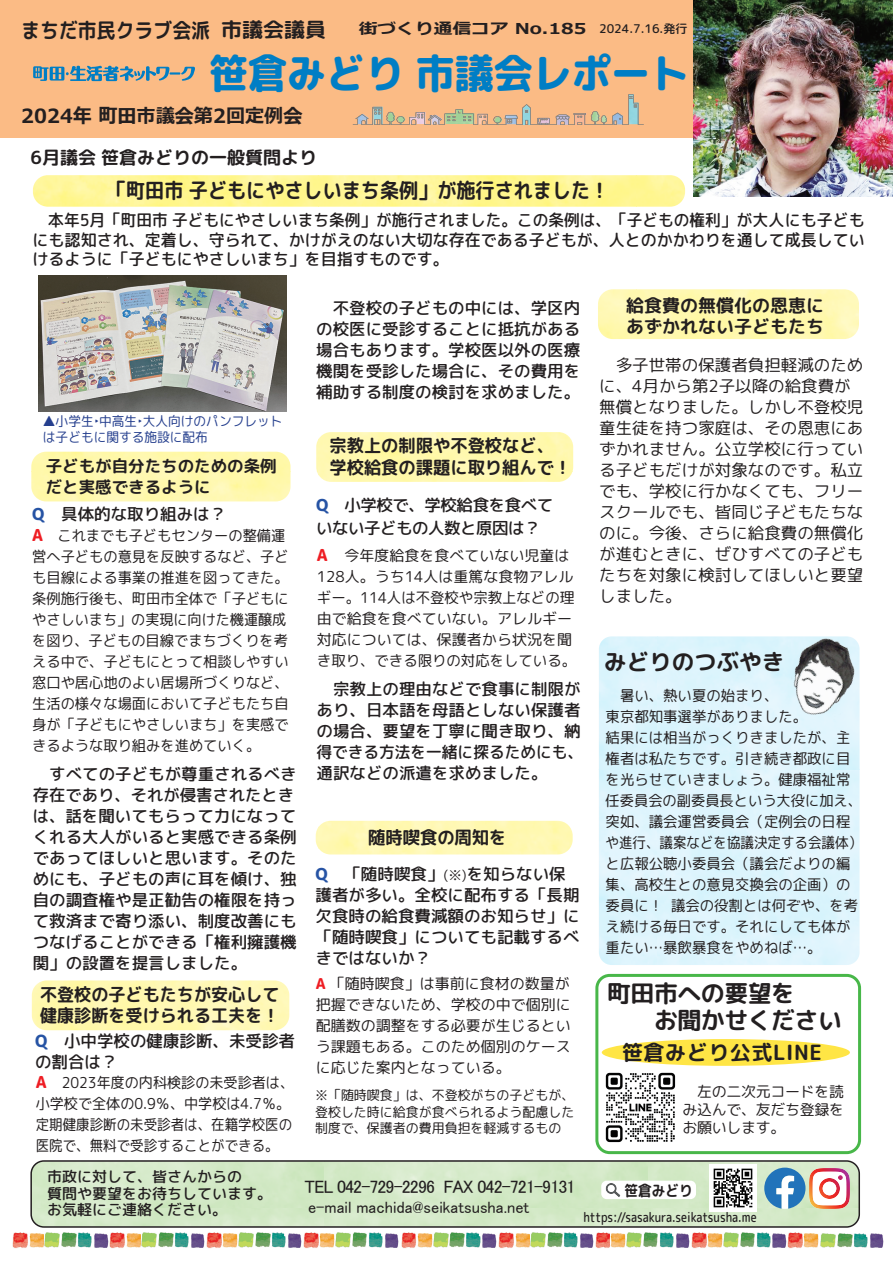
<style>
.page{position:relative;width:893px;height:1263px;background:#fff}
.page>*{position:absolute;margin:0;border:0;box-sizing:border-box;transform-origin:0 0}
.t1{font:40.8px "rounded mplus 1 c heavy";color:#007ec5;scale:.96 1}
.t2{font:24px/27px "rounded mplus 1 c bold";letter-spacing:-.025em;color:#231f20}
.t3{font:22.5px "rounded mplus 1 c bold";color:#231f20}
.t4{font:21px "rounded mplus 1 c bold";color:#231f20;scale:.91 1}
.t5{font:21px "rounded mplus 1 c bold";letter-spacing:.025em;color:#231f20}
.t6{font:21px "rounded mplus 1 c bold";color:#231f20;scale:.9 1}
.t7{font:20.4px "rounded mplus 1 c bold";color:#231f20}
.t8{font:700 19.5px "Meiryo";color:#231f20}
.t9{font:18px/21px "rounded mplus 1 c bold";color:#231f20}
.t10{font:18px/21.6px "rounded mplus 1 c bold";color:#231f20;scale:.96 1}
.t11{font:18px "MS P Gothic";letter-spacing:-.05em;color:#231f20}
.t12{font:18px/21.6px "rounded mplus 1 c bold";color:#231f20;scale:.95 1}
.t13{font:16.8px/21.5px "rounded mplus 1 c medium";color:#231f20}
.t14{font:16.5px/21px "rounded mplus 1 c medium";color:#231f20}
.t15{font:16.5px/21px "rounded mplus 1 c regular";color:#231f20}
.t16{font:16.5px/19.5px "rounded mplus 1 c medium";color:#231f20;text-align:justify;scale:.95 1}
.t17{font:16.5px/22.5px "rounded mplus 1 c medium";letter-spacing:-.03em;color:#231f20}
.t18{font:16.5px "MS P Gothic";color:#231f20}
.t19{font:16.5px/21px "rounded mplus 1 c bold";color:#231f20}
.t20{font:15px/21px "rounded mplus 1 c regular";color:#231f20;text-align:justify}
.t21{font:15px/21px "rounded mplus 1 c regular";color:#231f20;scale:.96 1}
.t22{font:15px/21px "rounded mplus 1 c regular";color:#231f20;scale:.95 1}
.t23{font:15px/21px "rounded mplus 1 c regular";color:#231f20;scale:.94 1}
.t24{font:15px/16.5px "rounded mplus 1 c medium";color:#231f20}
.t25{font:700 15px "Meiryo";color:#231f20;scale:1.25 1}
.t26{font:15px "rounded mplus 1 c bold";color:#231f20;scale:.91 1}
.t27{font:13.5px/16.5px "rounded mplus 1 c regular";color:#231f20;text-align:justify;scale:.96 1}
.t28{font:13.5px/16.5px "rounded mplus 1 c regular";color:#253f8e;scale:.94 1}
.t29{font:13.5px "rounded mplus 1 c medium";color:#231f20;scale:.83 1}
.t30{font:12px "rounded mplus 1 c medium";color:#231f20}
.s1{font-family:"rounded mplus 1 c heavy";color:#2653a4}
.s2{font-family:"rounded mplus 1 c heavy";font-size:16.5px;color:#ee1d23}
.s3{font-family:"rounded mplus 1 c regular";font-size:13.5px}
.s4{font-family:"rounded mplus 1 c heavy";color:#ee1d23}
</style>
<div class="page">
<img style="left:13px;top:1232px;width:47px;height:16px">
<img style="left:62px;top:1233px;width:14px;height:14px">
<img style="left:78px;top:1233px;width:14px;height:14px">
<img style="left:94px;top:1233px;width:14px;height:14px">
<img style="left:110px;top:1232px;width:47px;height:16px">
<img style="left:159px;top:1233px;width:14px;height:14px">
<img style="left:175px;top:1233px;width:14px;height:14px">
<img style="left:191px;top:1233px;width:14px;height:14px">
<img style="left:207px;top:1232px;width:47px;height:16px">
<img style="left:256px;top:1233px;width:14px;height:14px">
<img style="left:272px;top:1233px;width:30px;height:14px">
<img style="left:304px;top:1232px;width:78px;height:16px">
<img style="left:385px;top:1233px;width:14px;height:14px">
<img style="left:401px;top:1232px;width:47px;height:16px">
<img style="left:450px;top:1233px;width:14px;height:14px">
<img style="left:466px;top:1233px;width:14px;height:14px">
<img style="left:482px;top:1233px;width:14px;height:14px">
<img style="left:499px;top:1232px;width:47px;height:16px">
<img style="left:548px;top:1233px;width:14px;height:14px">
<img style="left:564px;top:1233px;width:14px;height:14px">
<img style="left:580px;top:1233px;width:14px;height:14px">
<img style="left:596px;top:1232px;width:14px;height:16px">
<img style="left:610px;top:1233px;width:31px;height:15px">
<img style="left:643px;top:1233px;width:30px;height:14px">
<img style="left:676px;top:1233px;width:13px;height:14px">
<img style="left:692px;top:1233px;width:46px;height:15px">
<img style="left:740px;top:1233px;width:14px;height:14px">
<img style="left:757px;top:1233px;width:13px;height:14px">
<img style="left:772px;top:1233px;width:14px;height:14px">
<img style="left:788px;top:1232px;width:31px;height:16px">
<img style="left:821px;top:1233px;width:63px;height:15px">
<div style="left:31px;top:1161px;width:828px;height:65px;background:#d4e9c7;border-radius:13px"></div>
<div style="left:30px;top:1160px;width:830px;height:68px;border:2px solid #231f20;border-radius:13px"></div>
<div style="left:601px;top:1181px;width:95px;height:18px;background:#fff;border-radius:5px"></div>
<img style="left:709px;top:1164px;width:48px;height:48px">
<svg style="left:764px;top:1167px;width:41px;height:42px"></svg>
<img style="left:606px;top:1183px;width:14px;height:14px">
<img style="left:809px;top:1168px;width:40px;height:40px">
<div style="left:0;top:0;width:741px;height:138px;background:#fbbb85"></div>
<svg style="left:33px;top:175px;width:652px;height:32px;fill:#fff692"></svg>
<div style="left:32px;top:980px;width:257px;height:50px;background:linear-gradient(to right,#fff8ab,#fff9ba);border-radius:15px"></div>
<div style="left:316px;top:432px;width:257px;height:50px;background:#fff8ae;border-radius:15px"></div>
<svg style="left:598px;top:289px;width:261px;height:50px;fill:#fff8af"></svg>
<div style="left:31px;top:452px;width:260px;height:49px;background:#fff8ac;border-radius:15px"></div>
<div style="left:602px;top:1039px;width:248px;height:27px;background:#ffe545;border-radius:50%"></div>
<div style="left:599px;top:636px;width:260px;height:329px;background:#ddf4fd;border-radius:13px"></div>
<div style="left:316px;top:821px;width:257px;height:33px;background:#fff8b2;border-radius:15px"></div>
<img style="left:38px;top:276px;width:248px;height:136px">
<svg style="left:33px;top:66px;width:162px;height:15px"></svg>
<svg style="left:353px;top:94px;width:291px;height:31px"></svg>
<img style="left:760px;top:636px;width:100px;height:109px">
<div style="left:595px;top:974px;width:266px;height:180px;border:3px solid #48b749;border-radius:13px"></div>
<img style="left:605px;top:1072px;width:71px;height:71px">
<img style="left:694px;top:0;width:199px;height:197px">
<p class="t7" style="left:221px;top:15px;width:106px">市議会議員</p>
<p class="t30" style="left:599px;top:20px;width:90px">2024.7.16.発行</p>
<p class="t6" style="left:21px;top:16px;width:211px">まちだ市民クラブ会派</p>
<p class="t25" style="left:359px;top:18px;width:184px">街づくり通信コア No.185</p>
<h1 class="t1" style="left:209px;top:44px;width:502px">笹倉みどり 市議会レポート</h1>
<p class="t8" style="left:21px;top:102px;width:283px">2024年 町田市議会第2回定例会</p>
<p class="t9" style="left:31px;top:147px;width:288px">6月議会 笹倉みどりの一般質問より</p>
<p class="t4" style="left:107px;top:175px;width:553px">「町田市 子どもにやさしいまち条例」が施行されました！</p>
<p class="t16" style="left:33px;top:210px;width:878px">　本年5月「町田市 子どもにやさしいまち条例」が施行されました。この条例は、「子どもの権利」が大人にも子どもにも認知され、定着し、守られて、かけがえのない大切な存在である子どもが、人とのかかわりを通して成長していけるように「子どもにやさしいまち」を目指すものです。</p>
<p class="t28" style="left:43px;top:412px;width:256px">▲小学生‣中高生‣大人向けのパンフレットは子どもに関する施設に配布</p>
<p class="t19" style="left:46px;top:456px;width:233px">子どもが自分たちのための条例だと実感できるように</p>
<p class="t14" style="left:32px;top:504px;width:195px"><span class="s1">Q</span> 具体的な取り組みは？</p>
<p class="t22" style="left:32px;top:525px;width:272px"><span class="s2">A</span>　これまでも子どもセンターの整備運営へ子どもの意見を反映するなど、子ども目線による事業の推進を図ってきた。条例施行後も、町田市全体で「子どもにやさしいまち」の実現に向けた機運醸成を図り、子どもの目線でまちづくりを考える中で、子どもにとって相談しやすい窓口や居心地のよい居場所づくりなど、生活の様々な場面において子どもたち自身が「子どもにやさしいまち」を実感できるような取り組みを進めていく。</p>
<p class="t14" style="left:33px;top:763px;width:266px">　すべての子どもが尊重されるべき存在であり、それが侵害されたときは、話を聞いてもらって力になってくれる大人がいると実感できる条例であってほしいと思います。そのためにも、子どもの声に耳を傾け、独自の調査権や是正勧告の権限を持って救済まで寄り添い、制度改善にもつなげることができる「権利擁護機関」の設置を提言しました。</p>
<p class="t12" style="left:40px;top:983px;width:254px">不登校の子どもたちが安心して健康診断を受けられる工夫を！</p>
<p class="t13" style="left:35px;top:1030px;width:261px"><span class="s1">Q</span>　小中学校の健康診断、未受診者の割合は？</p>
<p class="t23" style="left:36px;top:1072px;width:276px"><span class="s2">A</span> 2023年度の内科検診の未受診者は、小学校で全体の0.9％、中学校は4.7％。定期健康診断の未受診者は、在籍学校医の医院で、無料で受診することができる。</p>
<p class="t14" style="left:316px;top:297px;width:265px;text-align:justify">　不登校の子どもの中には、学区内の校医に受診することに抵抗がある場合もあります。学校医以外の医療機関を受診した場合に、その費用を補助する制度の検討を求めました。</p>
<p class="t10" style="left:329px;top:435px;width:254px">宗教上の制限や不登校など、学校給食の課題に取り組んで！</p>
<p class="t17" style="left:316px;top:494px;width:242px"><span class="s1">Q</span>　小学校で、学校給食を食べていない子どもの人数と原因は？　</p>
<p class="t20" style="left:317px;top:545px;width:261px;text-align:left"><span class="s2">A</span> 今年度給食を食べていない児童は<br>128人。うち14人は重篤な食物アレルギー。114人は不登校や宗教上などの理由で給食を食べていない。アレルギー対応については、保護者から状況を聞き取り、できる限りの対応をしている。</p>
<p class="t14" style="left:317px;top:679px;width:269px">　宗教上の理由などで食事に制限があり、日本語を母語としない保護者の場合、要望を丁寧に聞き取り、納得できる方法を一緒に探るためにも、通訳などの派遣を求めました。</p>
<p class="t10" style="left:368px;top:826px;width:145px">随時喫食の周知を</p>
<p class="t14" style="left:316px;top:863px;width:265px"><span class="s1">Q</span> 「随時喫食」<span class="s3">(※)</span>を知らない保護者が多い。全校に配布する「長期欠食時の給食費減額のお知らせ」に「随時喫食」についても記載するべきではないか？</p>
<p class="t20" style="left:316px;top:973px;width:256px"><span class="s4">A</span> 「随時喫食」は事前に食材の数量が把握できないため、学校の中で個別に配膳数の調整をする必要が生じるという課題もある。このため個別のケースに応じた案内となっている。</p>
<p class="t27" style="left:315px;top:1087px;width:272px">※「随時喫食」は、不登校がちの子どもが、登校した時に給食が食べられるよう配慮した制度で、保護者の費用負担を軽減するもの</p>
<p class="t9" style="left:626px;top:295px;width:200px">給食費の無償化の恩恵にあずかれない子どもたち</p>
<p class="t15" style="left:599px;top:354px;width:266px">　多子世帯の保護者負担軽減のために、4月から第2子以降の給食費が無償となりました。しかし不登校児童生徒を持つ家庭は、その恩恵にあずかれません。公立学校に行っている子どもだけが対象なのです。私立でも、学校に行かなくても、フリースクールでも、皆同じ子どもたちなのに。今後、さらに給食費の無償化が進むときに、ぜひすべての子どもたちを対象に検討してほしいと要望しました。</p>
<h3 class="t3" style="left:604px;top:646px;width:181px">みどりのつぶやき</h3>
<p class="t21" style="left:606px;top:685px;width:269px">　暑い、熱い夏の始まり、<br>東京都知事選挙がありました。<br>結果には相当がっくりきましたが、主権者は私たちです。引き続き都政に目を光らせていきましょう。健康福祉常任委員会の副委員長という大役に加え、突如、議会運営委員会（定例会の日程や進行、議案などを協議決定する会議体）と広報公聴小委員会（議会だよりの編集、高校生との意見交換会の企画）の委員に！ 議会の役割とは何ぞや、を考え続ける毎日です。それにしても体が重たい…暴飲暴食をやめねば…。</p>
<h2 class="t2" style="left:607px;top:980px;width:236px">町田市への要望を<br>　　お聞かせください</h2>
<p class="t5" style="left:622px;top:1037px;width:202px">笹倉みどり公式LINE</p>
<p class="t20" style="left:683px;top:1083px;width:163px;line-height:18px">　左の二次元コードを読み込んで、友だち登録をお願いします。</p>
<p class="t24" style="left:47px;top:1169px;width:226px">市政に対して、皆さんからの<br>質問や要望をお待ちしています。お気軽にご連絡ください。</p>
<p class="t11" style="left:305px;top:1177px;width:272px">TEL 042-729-2296 FAX 042-721-9131</p>
<p class="t18" style="left:308px;top:1199px;width:223px">e-mail machida@seikatsusha.net</p>
<p class="t26" style="left:624px;top:1179px;width:76px">笹倉みどり</p>
<p class="t29" style="left:584px;top:1207px;width:210px">https://sasakura.seikatsusha.me</p>
</div>
